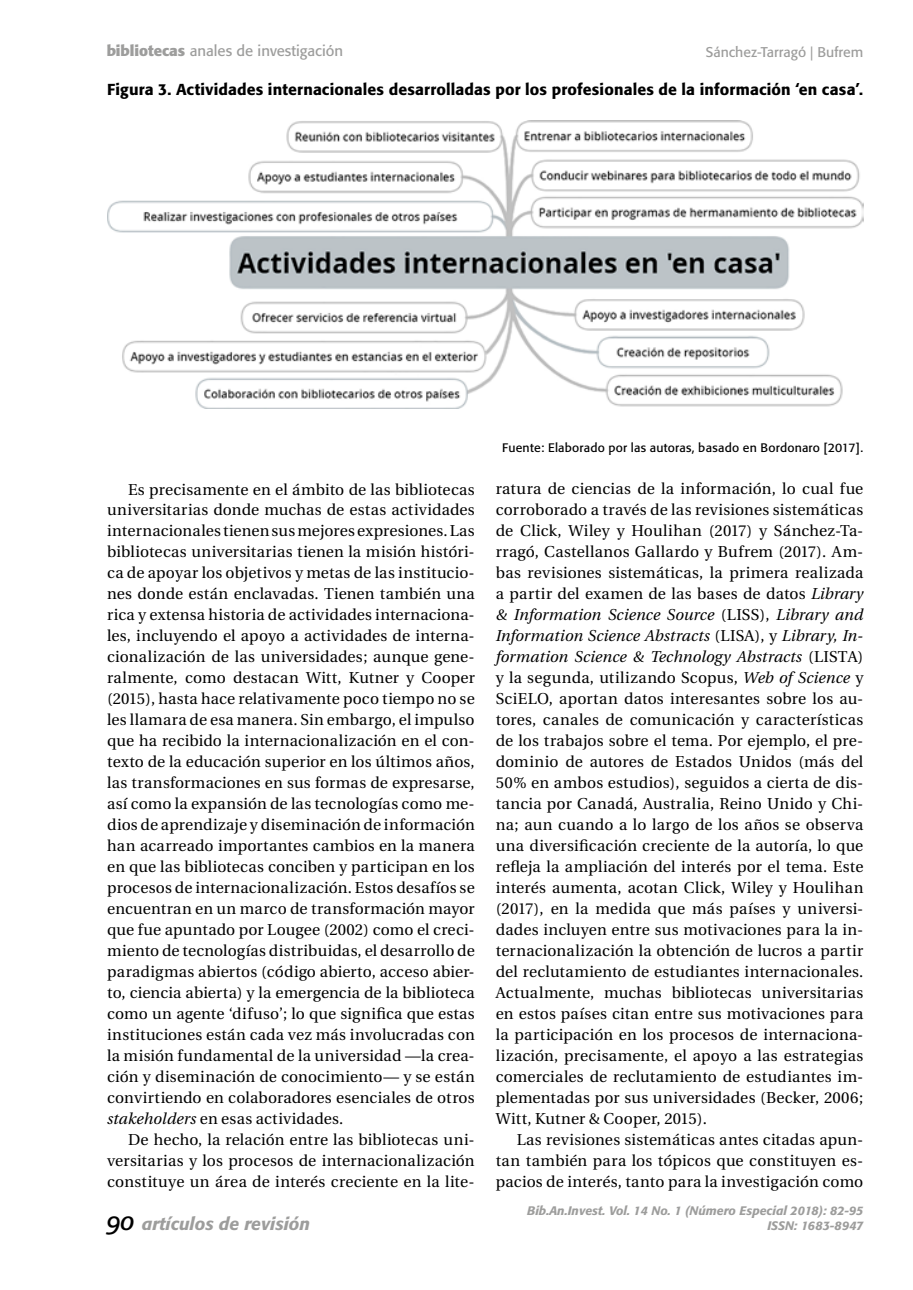
<style>
.page{position:relative;width:913px;height:1290px;background:#fff}
.page>*{position:absolute;margin:0;border:0;box-sizing:border-box;transform-origin:0 0}
.t1{font:italic 500 17.5px "Formata";color:#9d9d9c}
.t2{font:15.75px/21px "Utopia";letter-spacing:.01em;color:#000;text-align:justify}
.t3{font:500 15.75px "Formata";letter-spacing:.01em;color:#000}
.t4{font:14.88px "Formata";color:#9d9d9c}
.t5{font:14px "Formata";color:#9d9d9c}
.t6{font:italic 500 12.25px "Formata";color:#9d9d9c}
.t7{font:12.25px "Formata";letter-spacing:.02em;color:#000}
.s1{font-weight:700}
.s2{font-style:italic}
</style>
<div class="page">
<img style="left:107px;top:120px;width:756px;height:288px">
<p class="t4" style="left:107px;top:42px;width:238px"><span class="s1">bibliotecas</span> anales de investigación</p>
<p class="t5" style="left:706px;top:43px;width:159px">Sánchez-Tarragó | Bufrem</p>
<p class="t3" style="left:107px;top:80px;width:757px">Figura 3. Actividades internacionales desarrolladas por los profesionales de la información ‘en casa’.</p>
<p class="t2" style="left:107px;top:479px;width:369px;text-indent:21px">Es precisamente en el ámbito de las bibliotecas universitarias donde muchas de estas actividades internacionales tienen sus mejores expresiones. Las bibliotecas universitarias tienen la misión históri&shy;ca de apoyar los objetivos y metas de las institucio&shy;nes donde están enclavadas. Tienen también una rica y extensa historia de actividades internaciona&shy;les, incluyendo el apoyo a actividades de interna&shy;cionalización de las universidades; aunque gene&shy;ralmente, como destacan Witt, Kutner y Cooper (2015), hasta hace relativamente poco tiempo no se les llamara de esa manera. Sin embargo, el impulso que ha recibido la internacionalización en el con&shy;texto de la educación superior en los últimos años, las transformaciones en sus formas de expresarse, así como la expansión de las tecnologías como me&shy;dios de aprendizaje y diseminación de información han acarreado importantes cambios en la manera en que las bibliotecas conciben y participan en los procesos de internacionalización. Estos desafíos se encuentran en un marco de transformación mayor que fue apuntado por Lougee (2002) como el creci&shy;miento de tecnologías distribuidas, el desarrollo de paradigmas abiertos (código abierto, acceso abier&shy;to, ciencia abierta) y la emergencia de la biblioteca como un agente ‘difuso’; lo que significa que estas instituciones están cada vez más involucradas con la misión fundamental de la universidad —la crea&shy;ción y diseminación de conocimiento— y se están convirtiendo en colaboradores esenciales de otros <span class="s2">stakeholders</span> en esas actividades.</p>
<p class="t2" style="left:107px;top:1130px;width:369px;text-indent:21px">De hecho, la relación entre las bibliotecas uni&shy;versitarias y los procesos de internacionalización constituye un área de interés creciente en la lite-</p>
<p class="t7" style="left:502px;top:441px;width:363px">Fuente: Elaborado por las autoras, basado en Bordonaro [2017].</p>
<p class="t2" style="left:496px;top:479px;width:369px">ratura de ciencias de la información, lo cual fue corroborado a través de las revisiones sistemáticas de Click, Wiley y Houlihan (2017) y Sánchez-Ta&shy;rragó, Castellanos Gallardo y Bufrem (2017). Am&shy;bas revisiones sistemáticas, la primera realizada a partir del examen de las bases de datos <span class="s2">Library &amp; Information Science Source</span> (LISS), <span class="s2">Library and Information Science Abstracts</span> (LISA), y <span class="s2">Library, In&shy;formation Science &amp; Technology Abstracts</span> (LISTA) y la segunda, utilizando Scopus, <span class="s2">Web of Science</span> y SciELO, aportan datos interesantes sobre los au&shy;tores, canales de comunicación y características de los trabajos sobre el tema. Por ejemplo, el pre&shy;dominio de autores de Estados Unidos (más del 50% en ambos estudios), seguidos a cierta de dis&shy;tancia por Canadá, Australia, Reino Unido y Chi&shy;na; aun cuando a lo largo de los años se observa una diversificación creciente de la autoría, lo que refleja la ampliación del interés por el tema. Este interés aumenta, acotan Click, Wiley y Houlihan (2017), en la medida que más países y universi&shy;dades incluyen entre sus motivaciones para la in&shy;ternacionalización la obtención de lucros a partir del reclutamiento de estudiantes internacionales.<br>Actualmente, muchas bibliotecas universitarias en estos países citan entre sus motivaciones para la participación en los procesos de internaciona&shy;lización, precisamente, el apoyo a las estrategias comerciales de reclutamiento de estudiantes im&shy;plementadas por sus universidades (Becker, 2006; Witt, Kutner &amp; Cooper, 2015).</p>
<p class="t2" style="left:496px;top:1130px;width:369px;text-indent:21px">Las revisiones sistemáticas antes citadas apun&shy;tan también para los tópicos que constituyen es&shy;pacios de interés, tanto para la investigación como</p>
<p class="t6" style="left:527px;top:1203px;width:338px">Bib.An.Invest. Vol. 14 No. 1 (Número Especial 2018): 82-95</p>
<p class="t1" style="left:142px;top:1213px;width:170px">artículos de revisión</p>
<p class="t6" style="left:767px;top:1218px;width:97px">ISSN: 1683-8947</p>
</div>
